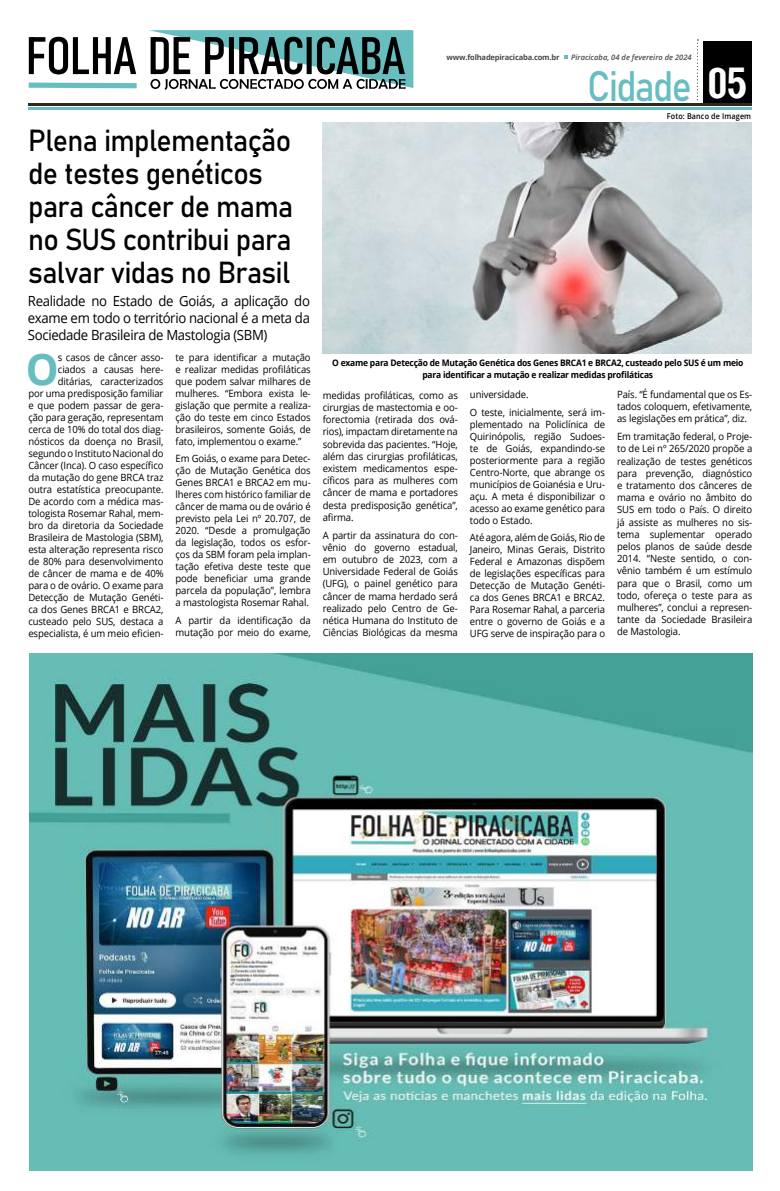
<style>
.page{position:relative;width:780px;height:1191px;background:#fff}
.page>*{position:absolute;margin:0;border:0;box-sizing:border-box;transform-origin:0 0}
.t1{font:700 43.6px "Open Sans";color:#67bec0;scale:.95 1}
.t2{font:42.1px "Bahnschrift";letter-spacing:-.045em;color:#67bec0;scale:.89 1}
.t3{font:30px/33px "Bahnschrift";letter-spacing:-.025em;color:#000;scale:.95 1}
.t4{font:14px/16.8px "Open Sans";letter-spacing:-.025em;color:#000;text-align:justify;scale:.94 1}
.t5{font:10px/12px "Open Sans";letter-spacing:-.01em;color:#000;text-align:justify;scale:.95 1}
.t6{font:700 9px/12px "Open Sans";letter-spacing:-.025em;color:#000;text-align:center;scale:.94 1}
.t7{font:600 8px "Open Sans";letter-spacing:.02em;color:#000;scale:.9 1}
.t8{font:italic 600 7.6px "Open Sans";color:#4a4948}
.t9{font:700 7.6px "Open Sans";letter-spacing:-.025em;color:#4a4948}
.s1{font-family:"Arena Condensed";font-weight:700;font-size:40.6px;color:#fff}
</style>
<div class="page">
<div style="left:703px;top:41px;width:48px;height:65px;background:#000"></div>
<hr style="left:28px;top:107px;width:723px;height:2px;background:#67bec0">
<hr style="left:28px;top:103px;width:723px;height:3px;background:#2c2824">
<svg style="left:697px;top:39px;width:1px;height:62px"></svg>
<svg style="left:564px;top:55px;width:4px;height:4px"></svg>
<svg style="left:28px;top:30px;width:385px;height:60px"></svg>
<img style="left:29px;top:653px;width:723px;height:517px">
<img style="left:323px;top:122px;width:428px;height:231px">
<h3 class="t3" style="left:28px;top:122px;width:280px">Plena implementação de testes genéticos para câncer de mama no SUS contribui para salvar vidas no Brasil</h3>
<h3 class="t4" style="left:28px;top:292px;width:301px">Realidade no Estado de Goiás, a aplicação do exame em todo o território nacional é a meta da Sociedade Brasileira de Mastologia (SBM)</h3>
<p class="t5" style="left:28px;top:351px;width:144px;text-align:right">s casos de câncer asso&shy;ciados a causas here&shy;ditárias, caracterizados<br>por uma predisposição familiar e que podem passar de gera&shy;ção para geração, representam cerca de 10% do total dos diag&shy;nósticos da doença no Brasil, segundo o Instituto Nacional do<br>Câncer (Inca). O caso específico da mutação do gene BRCA traz outra estatística preocupante.<br>De acordo com a médica mas&shy;tologista Rosemar Rahal, mem&shy;bro da diretoria da Sociedade<br>Brasileira de Mastologia (SBM), esta alteração representa risco de 80% para desenvolvimento de câncer de mama e de 40% para o de ovário. O exame para<br>Detecção de Mutação Genéti&shy;ca dos Genes BRCA1 e BRCA2, custeado pelo SUS, destaca a especialista, é um meio eficien-</p>
<p class="t5" style="left:175px;top:351px;width:144px">te para identificar a mutação e realizar medidas profiláticas que podem salvar milhares de mulheres. “Embora exista le&shy;gislação que permite a realiza&shy;ção do teste em cinco Estados brasileiros, somente Goiás, de fato, implementou o exame.”</p>
<h1 class="t1" style="left:26px;top:338px;width:36px">O</h1>
<p class="t5" style="left:175px;top:452px;width:144px">Em Goiás, o exame para Detec&shy;ção de Mutação Genética dos Genes BRCA1 e BRCA2 em mu&shy;lheres com histórico familiar de câncer de mama ou de ovário é previsto pela Lei nº 20.707, de 2020. “Desde a promulgação da legislação, todos os esfor&shy;ços da SBM foram pela implan&shy;tação efetiva deste teste que pode beneficiar uma grande parcela da população”, lembra a mastologista Rosemar Rahal.</p>
<p class="t5" style="left:175px;top:614px;width:144px">A partir da identificação da mutação por meio do exame,</p>
<p class="t9" style="left:446px;top:52px;width:114px">www.folhadepiracicaba.com.br</p>
<p class="t8" style="left:571px;top:52px;width:122px">Piracicaba, 04 de fevereiro de 2024</p>
<h2 class="t2" style="left:587px;top:55px;width:181px">Cidade <span class="s1">05</span></h2>
<p class="t7" style="left:666px;top:111px;width:95px">Foto: Banco de Imagem</p>
<p class="t6" style="left:332px;top:356px;width:439px">O exame para Detecção de Mutação Genética dos Genes BRCA1 e BRCA2, custeado pelo SUS é um meio para identificar a mutação e realizar medidas profiláticas</p>
<p class="t5" style="left:323px;top:389px;width:144px">medidas profiláticas, como as cirurgias de mastectomia e oo&shy;forectomia (retirada dos ová&shy;rios), impactam diretamente na sobrevida das pacientes. “Hoje, além das cirurgias profiláticas, existem medicamentos espe&shy;cíficos para as mulheres com câncer de mama e portadores desta predisposição genética”, afirma.</p>
<p class="t5" style="left:323px;top:528px;width:144px">A partir da assinatura do con&shy;vênio do governo estadual, em outubro de 2023, com a Universidade Federal de Goiás (UFG), o painel genético para câncer de mama herdado será realizado pelo Centro de Ge&shy;nética Humana do Instituto de Ciências Biológicas da mesma</p>
<p class="t5" style="left:470px;top:385px;width:144px;line-height:17.7px">universidade.<br>O teste, inicialmente, será im-</p>
<p class="t5" style="left:470px;top:418px;width:144px">plementado na Policlínica de Quirinópolis, região Sudoes&shy;te de Goiás, expandindo-se posteriormente para a região Centro-Norte, que abrange os municípios de Goianésia e Uru&shy;açu. A meta é disponibilizar o acesso ao exame genético para todo o Estado.</p>
<p class="t5" style="left:470px;top:531px;width:144px">Até agora, além de Goiás, Rio de Janeiro, Minas Gerais, Distrito Federal e Amazonas dispõem de legislações específicas para Detecção de Mutação Genéti&shy;ca dos Genes BRCA1 e BRCA2.<br>Para Rosemar Rahal, a parceria entre o governo de Goiás e a UFG serve de inspiração para o</p>
<p class="t5" style="left:617px;top:388px;width:144px">País. “É fundamental que os Es&shy;tados coloquem, efetivamente, as legislações em prática”, diz.</p>
<p class="t5" style="left:617px;top:430px;width:144px">Em tramitação federal, o Proje&shy;to de Lei nº 265/2020 propõe a realização de testes genéticos para prevenção, diagnóstico e tratamento dos cânceres de mama e ovário no âmbito do SUS em todo o País. O direito já assiste as mulheres no sis&shy;tema suplementar operado pelos planos de saúde desde 2014. “Neste sentido, o con&shy;vênio também é um estímulo para que o Brasil, como um todo, ofereça o teste para as mulheres”, conclui a represen&shy;tante da Sociedade Brasileira de Mastologia.</p>
</div>
